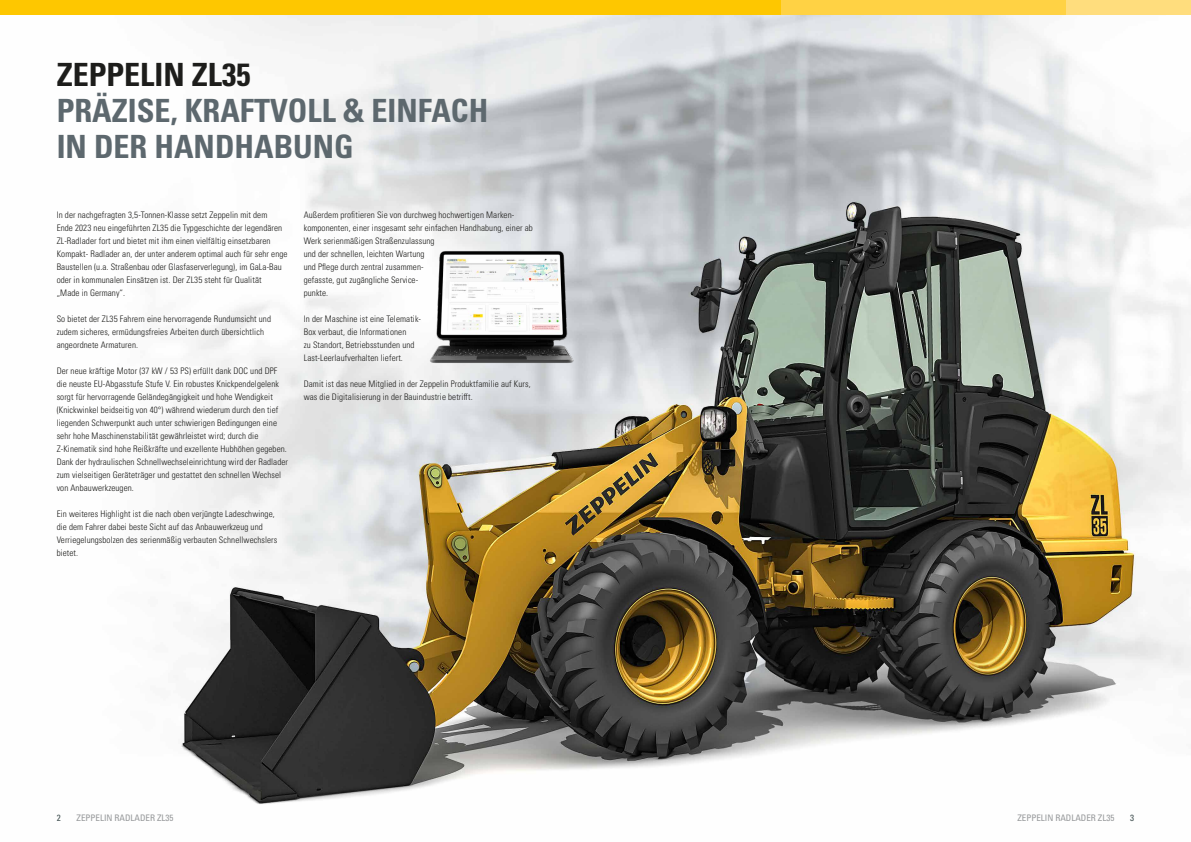
<style>
.page{position:relative;width:1191px;height:842px;background:#fff}
.page>*{position:absolute;margin:0;border:0;box-sizing:border-box;transform-origin:0 0}
.t1{font:700 condensed 32px/36px "Univers LT Pro";color:#5d686e}
.t2{font:700 condensed 32px "Univers LT Pro";color:#1d1d1b}
.t3{font:300 condensed 9px/13px "Univers LT Pro";letter-spacing:.01em;color:#1d1d1b}
.t4{font:condensed 9px "Univers LT Pro";color:#96989a}
.t5{font:condensed 9px "Univers LT Pro";color:#3f4e4f}
</style>
<div class="page">
<img style="left:0;top:14px;width:1191px;height:790px">
<div style="left:0;top:0;width:793px;height:14px;background:#fec700"></div>
<div style="left:1056px;top:0;width:135px;height:14px;background:#ffdd7d"></div>
<div style="left:781px;top:0;width:284px;height:14px;background:#ffd244"></div>
<img style="left:422px;top:242px;width:159px;height:127px">
<h1 class="t2" style="left:57px;top:55px;width:195px">ZEPPELIN ZL35</h1>
<h1 class="t1" style="left:57px;top:92px;width:433px">PRÄZISE, KRAFTVOLL &amp; EINFACH<br>IN DER HANDHABUNG</h1>
<p class="t3" style="left:57px;top:208px;width:232px">In der nachgefragten 3,5-Tonnen-Klasse setzt Zeppelin mit dem<br>Ende 2023 neu eingeführten ZL35 die Typgeschichte der legendären ZL-Radlader fort und bietet mit ihm einen vielfältig einsetzbaren Kompakt- Radlader an, der unter anderem optimal auch für sehr enge Baustellen (u.a. Straßenbau oder Glasfaserverlegung), im GaLa-Bau oder in kommunalen Einsätzen ist. Der ZL35 steht für Qualität<br>„Made in Germany“.</p>
<p class="t3" style="left:57px;top:312px;width:216px">So bietet der ZL35 Fahrern eine hervorragende Rundumsicht und zudem sicheres, ermüdungsfreies Arbeiten durch übersichtlich angeordnete Armaturen.</p>
<p class="t3" style="left:57px;top:363px;width:233px">Der neue kräftige Motor (37 kW / 53 PS) erfüllt dank DOC und DPF die neuste EU-Abgasstufe Stufe V. Ein robustes Knickpendelgelenk sorgt für hervorragende Geländegängigkeit und hohe Wendigkeit (Knickwinkel beidseitig von 40°) während wiederum durch den tief liegenden Schwerpunkt auch unter schwierigen Bedingungen eine sehr hohe Maschinenstabilität gewährleistet wird; durch die Z-Kinematik sind hohe Reißkräfte und exzellente Hubhöhen gegeben.<br>Dank der hydraulischen Schnellwechseleinrichtung wird der Radlader zum vielseitigen Geräteträger und gestattet den schnellen Wechsel von Anbauwerkzeugen.</p>
<p class="t3" style="left:57px;top:506px;width:222px">Ein weiteres Highlight ist die nach oben verjüngte Ladeschwinge, die dem Fahrer dabei beste Sicht auf das Anbauwerkzeug und Verriegelungsbolzen des serienmäßig verbauten Schnellwechslers bietet.</p>
<p class="t3" style="left:304px;top:207px;width:231px">Außerdem profitieren Sie von durchweg hochwertigen Marken&shy;komponenten, einer insgesamt sehr einfachen Handhabung, einer ab Werk serienmäßigen Straßenzulassung<br>und der schnellen, leichten Wartung<br>und Pflege durch zentral zusammen-<br>gefasste, gut zugängliche Service-<br>punkte.</p>
<p class="t3" style="left:304px;top:311px;width:119px">In der Maschine ist eine Telematik-Box verbaut, die Informationen<br>zu Standort, Betriebsstunden und Last-Leerlaufverhalten liefert.</p>
<p class="t3" style="left:304px;top:376px;width:228px">Damit ist das neue Mitglied in der Zeppelin Produktfamilie auf Kurs, was die Digitalisierung in der Bauindustrie betrifft.</p>
<p class="t5" style="left:57px;top:812px;width:5px">2</p>
<p class="t4" style="left:77px;top:812px;width:98px">ZEPPELIN RADLADER ZL35</p>
<p class="t4" style="left:1017px;top:812px;width:98px">ZEPPELIN RADLADER ZL35</p>
<p class="t5" style="left:1130px;top:812px;width:5px">3</p>
</div>
